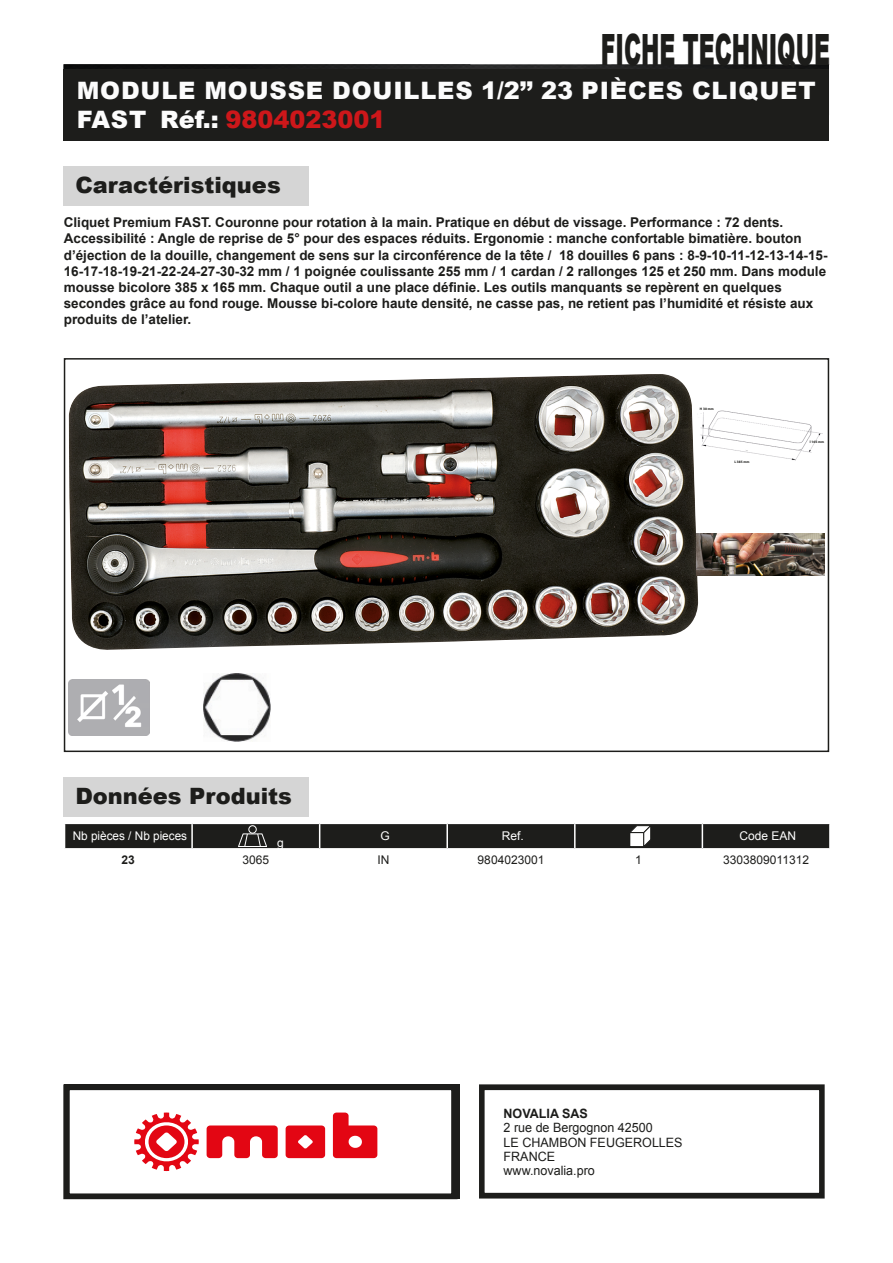
<style>
.page{position:relative;width:893px;height:1263px;background:#fff}
.page>*{position:absolute;margin:0;border:0;box-sizing:border-box;transform-origin:0 0}
.t1{font:900 43.2px "Arial";color:#1d1d1b;scale:.51 1}
.t2{font:900 24px/28.8px "Arial";letter-spacing:.035em;color:#fcfcfc}
.t3{font:900 22.5px "Arial";color:#1d1d1b}
.t4{font:700 13.5px/16.2px "Arial";color:#1d1d1b}
.t5{font:12.9px/14.2px "Arial";color:#1d1d1b}
.t6{font:700 12.9px "Arial";color:#1d1d1b}
.t7{font:12px "Arial";color:#fff}
.t8{font:12px "Arial";color:#1d1d1b}
.t9{font:700 12px "Arial";color:#1d1d1b}
.t10{font:700 3.45px "Myriad Pro";color:#1d1d1b}
.s1{color:#cd171a}
</style>
<div class="page">
<img style="left:64px;top:64px;width:765px;height:5px">
<div style="left:64px;top:69px;width:765px;height:71px;background:#1d1d1b"></div>
<div style="left:479px;top:1084px;width:346px;height:114px;border:6px solid #1d1d1b"></div>
<div style="left:64px;top:166px;width:245px;height:39px;background:#d5d5d5"></div>
<div style="left:64px;top:358px;width:765px;height:394px;border:2px solid #1d1d1b"></div>
<div style="left:64px;top:777px;width:245px;height:39px;background:#d5d5d5"></div>
<svg style="left:65px;top:823px;width:765px;height:26px;background:#353534"></svg>
<img style="left:69px;top:374px;width:630px;height:276px">
<img style="left:697px;top:378px;width:126px;height:98px">
<svg style="left:743px;top:445px;width:8px;height:6px"></svg>
<svg style="left:807px;top:438px;width:7px;height:6px"></svg>
<svg style="left:697px;top:412px;width:6px;height:7px"></svg>
<img style="left:697px;top:534px;width:127px;height:41px">
<img style="left:69px;top:680px;width:81px;height:55px">
<img style="left:203px;top:674px;width:67px;height:67px">
<div style="left:64px;top:1084px;width:393px;height:115px;border:6px solid #1d1d1b"></div>
<svg style="left:207px;top:1125px;width:71px;height:33px"></svg>
<svg style="left:286px;top:1125px;width:39px;height:33px"></svg>
<svg style="left:134px;top:1112px;width:65px;height:59px"></svg>
<svg style="left:333px;top:1112px;width:44px;height:46px"></svg>
<h1 class="t1" style="left:601px;top:18px;width:451px">FICHE TECHNIQUE</h1>
<h2 class="t2" style="left:77px;top:75px;width:740px">MODULE MOUSSE DOUILLES 1/2’’ 23 PIÈCES CLIQUET<br>FAST Réf.: <span class="s1">9804023001</span></h2>
<h3 class="t3" style="left:75px;top:168px;width:207px">Caractéristiques</h3>
<p class="t4" style="left:64px;top:214px;width:765px">Cliquet Premium FAST. Couronne pour rotation à la main. Pratique en début de vissage. Performance : 72 dents.<br>Accessibilité : Angle de reprise de 5° pour des espaces réduits. Ergonomie : manche confortable bimatière. bouton d’éjection de la douille, changement de sens sur la circonférence de la tête / 18 douilles 6 pans : 8-9-10-11-12-13-14-15- 16-17-18-19-21-22-24-27-30-32 mm / 1 poignée coulissante 255 mm / 1 cardan / 2 rallonges 125 et 250 mm. Dans module mousse bicolore 385 x 165 mm. Chaque outil a une place définie. Les outils manquants se repèrent en quelques secondes grâce au fond rouge. Mousse bi-colore haute densité, ne casse pas, ne retient pas l’humidité et résiste aux produits de l’atelier.</p>
<p class="t10" style="left:700px;top:406px;width:15px">H 30 mm</p>
<p class="t10" style="left:734px;top:460px;width:17px">L 385 mm</p>
<p class="t10" style="left:810px;top:440px;width:16px">l 165 mm</p>
<h3 class="t3" style="left:75px;top:779px;width:218px">Données Produits</h3>
<p class="t7" style="left:73px;top:828px;width:116px">Nb pièces / Nb pieces</p>
<p class="t7" style="left:277px;top:834px;width:8px">g</p>
<p class="t7" style="left:380px;top:828px;width:11px">G</p>
<p class="t7" style="left:502px;top:828px;width:24px">Ref.</p>
<p class="t7" style="left:739px;top:828px;width:58px">Code EAN</p>
<p class="t9" style="left:122px;top:851px;width:15px">23</p>
<p class="t8" style="left:243px;top:851px;width:28px">3065</p>
<p class="t8" style="left:377px;top:851px;width:13px">IN</p>
<p class="t8" style="left:478px;top:851px;width:68px">9804023001</p>
<p class="t8" style="left:635px;top:851px;width:8px">1</p>
<p class="t8" style="left:723px;top:851px;width:87px">3303809011312</p>
<p class="t6" style="left:504px;top:1105px;width:86px">NOVALIA SAS</p>
<p class="t5" style="left:504px;top:1121px;width:181px">2 rue de Bergognon 42500<br>LE CHAMBON FEUGEROLLES<br>FRANCE<br>www.novalia.pro</p>
</div>
